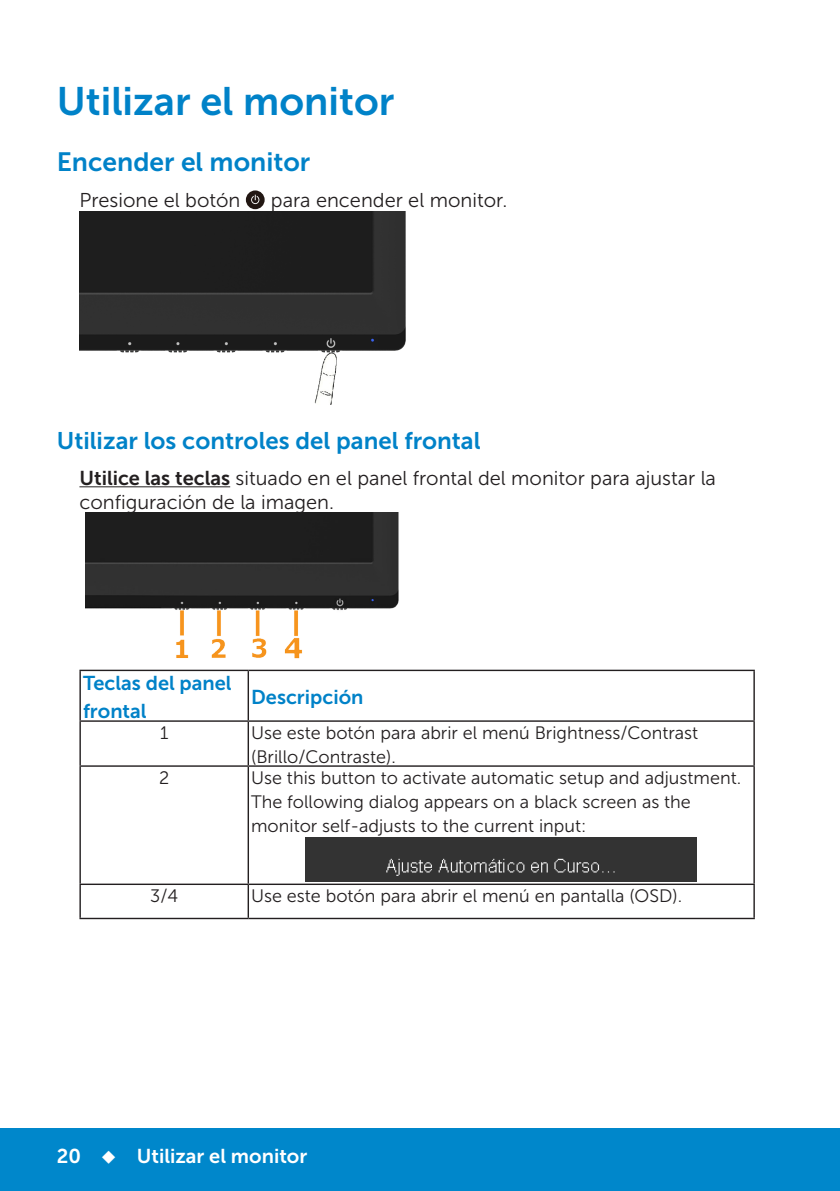
<style>
.page{position:relative;width:840px;height:1191px;background:#fff}
.page>*{position:absolute;margin:0;border:0;box-sizing:border-box;transform-origin:0 0}
.Head1{font:39.6px "Museo Sans For Dell 700";color:#0082c8}
.Head2{font:26.4px "Museo Sans For Dell 700";color:#0082c8}
.Head2-2{font:24px "Museo Sans For Dell 700";color:#0082c8}
.Paragraph{font:20px/24px "Museo Sans For Dell 300";color:#231f20}
.Table_Head{font:20px/28px "Museo Sans For Dell 700";color:#0082c8}
.t1{font:20px "Museo Sans For Dell 700";color:#fff}
.Table_Paragraph{font:18px/24px "Museo Sans For Dell 300";color:#231f20}
.s1{font-family:"Museo Sans For Dell 700"}
</style>
<div class="page">
<div style="left:0;top:1128px;width:839px;height:63px;background:#0087cb"></div>
<hr style="left:79px;top:486px;width:151px;height:1px;background:#231f20">
<div style="left:246px;top:190px;width:18px;height:19px;background:#221713;border-radius:50%"></div>
<svg style="left:251px;top:195px;width:8px;height:9px"></svg>
<img style="left:79px;top:211px;width:327px;height:193px">
<img style="left:85px;top:513px;width:314px;height:145px">
<hr style="left:79px;top:669px;width:169px;height:2px;background:#231f20">
<hr style="left:79px;top:671px;width:2px;height:49px;background:#231f20">
<hr style="left:248px;top:669px;width:506px;height:2px;background:#231f20">
<hr style="left:247px;top:671px;width:2px;height:49px;background:#231f20">
<hr style="left:753px;top:671px;width:1px;height:49px;background:#231f20">
<hr style="left:79px;top:720px;width:169px;height:2px;background:#231f20">
<hr style="left:79px;top:722px;width:2px;height:43px;background:#231f20">
<hr style="left:248px;top:720px;width:506px;height:2px;background:#231f20">
<hr style="left:247px;top:722px;width:2px;height:43px;background:#231f20">
<hr style="left:753px;top:722px;width:1px;height:43px;background:#231f20">
<hr style="left:79px;top:765px;width:169px;height:1px;background:#231f20">
<hr style="left:79px;top:766px;width:2px;height:117px;background:#231f20">
<hr style="left:248px;top:765px;width:506px;height:1px;background:#231f20">
<hr style="left:247px;top:766px;width:2px;height:117px;background:#231f20">
<hr style="left:753px;top:766px;width:1px;height:117px;background:#231f20">
<hr style="left:79px;top:883px;width:169px;height:2px;background:#231f20">
<hr style="left:79px;top:885px;width:2px;height:32px;background:#231f20">
<hr style="left:248px;top:883px;width:506px;height:2px;background:#231f20">
<hr style="left:247px;top:885px;width:2px;height:32px;background:#231f20">
<hr style="left:753px;top:885px;width:1px;height:32px;background:#231f20">
<hr style="left:79px;top:917px;width:169px;height:2px;background:#231f20">
<hr style="left:248px;top:917px;width:506px;height:2px;background:#231f20">
<img style="left:306px;top:838px;width:390px;height:43px">
<p class="Head1" style="left:57px;top:79px;width:339px">Utilizar el monitor</p>
<p class="Head2" style="left:57px;top:147px;width:255px">Encender el monitor</p>
<p class="Paragraph" style="left:79px;top:188px;width:162px">Presione el botón</p>
<p class="Paragraph" style="left:271px;top:188px;width:238px">para encender el monitor.</p>
<p class="Head2-2" style="left:57px;top:428px;width:425px">Utilizar los controles del panel frontal</p>
<p class="Paragraph" style="left:79px;top:466px;width:637px"><span class="s1">Utilice las teclas</span> situado en el panel frontal del monitor para ajustar la configuración de la imagen.</p>
<p class="Table_Head" style="left:83px;top:669px;width:150px">Teclas del panel frontal</p>
<p class="Table_Head" style="left:251px;top:683px;width:114px">Descripción</p>
<p class="Table_Paragraph" style="left:160px;top:721px;width:10px">1</p>
<p class="Table_Paragraph" style="left:251px;top:721px;width:448px">Use este botón para abrir el menú Brightness/Contrast (Brillo/Contraste).</p>
<p class="Table_Paragraph" style="left:159px;top:766px;width:12px">2</p>
<p class="Table_Paragraph" style="left:251px;top:766px;width:491px">Use this button to activate automatic setup and adjustment.<br>The following dialog appears on a black screen as the monitor self-adjusts to the current input:</p>
<p class="Table_Paragraph" style="left:150px;top:884px;width:29px">3/4</p>
<p class="Table_Paragraph" style="left:251px;top:884px;width:432px">Use este botón para abrir el menú en pantalla (OSD).</p>
<p class="t1" style="left:57px;top:1144px;width:252px">20 ◆ Utilizar el monitor</p>
</div>
